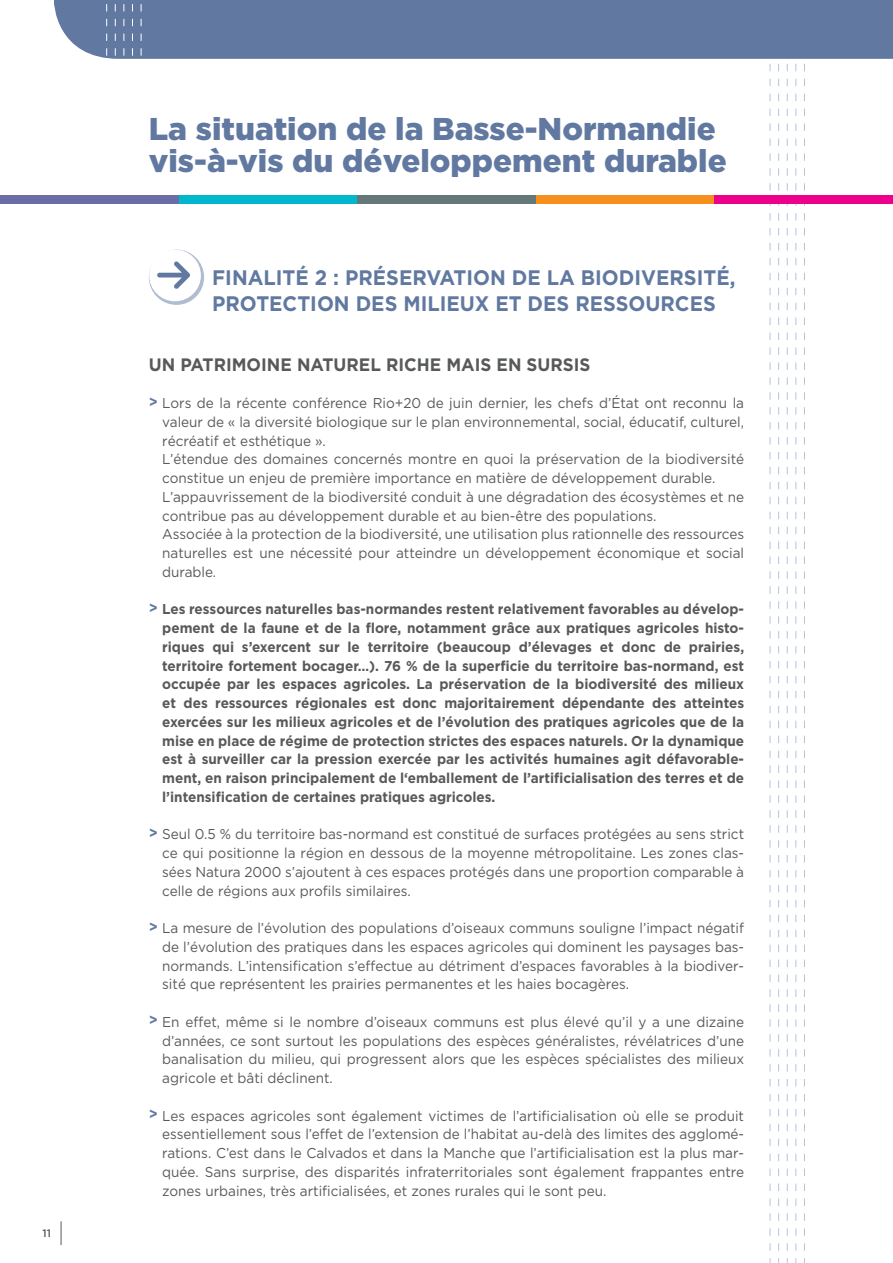
<style>
.page{position:relative;width:893px;height:1263px;background:#fff}
.page>*{position:absolute;margin:0;border:0;box-sizing:border-box;transform-origin:0 0}
.t1{font:900 31.5px/31.5px "Gotham";color:#6179a1}
.t2{font:700 21px "Gotham";color:#6179a1;scale:.95 1}
.t3{font:700 18px "Gotham";color:#58595b;scale:.95 1}
.t4{font:14.25px/18.8px "Gotham";color:#58595b;text-align:justify;scale:.95 1}
.t5{font:700 14.25px/18.8px "Gotham";color:#58595b;text-align:justify;scale:.95 1}
.t6{font:500 10.8px "Gotham";color:#58595b}
.s1{font-weight:700;font-size:15px;color:#6179a1}
.s2{font-weight:700;font-size:15px;color:#fff}
.s3{font-size:15px;color:#6179a1}
</style>
<div class="page">
<svg style="left:61px;top:1221px;width:1px;height:24px"></svg>
<svg style="left:804px;top:64px;width:1px;height:1199px"></svg>
<svg style="left:795px;top:64px;width:1px;height:1199px"></svg>
<svg style="left:787px;top:64px;width:1px;height:1199px"></svg>
<svg style="left:778px;top:64px;width:1px;height:1199px"></svg>
<svg style="left:770px;top:64px;width:1px;height:1199px"></svg>
<div style="left:179px;top:196px;width:178px;height:8px;background:#00b7ce"></div>
<div style="left:357px;top:196px;width:179px;height:8px;background:#657878"></div>
<div style="left:536px;top:196px;width:178px;height:8px;background:#f78f1e"></div>
<div style="left:0;top:196px;width:179px;height:8px;background:#6b6ea6"></div>
<div style="left:714px;top:196px;width:179px;height:8px;background:#ec008c"></div>
<div style="left:54px;top:0;width:839px;height:59px;background:#6179a1"></div>
<svg style="left:141px;top:0;width:1px;height:59px"></svg>
<svg style="left:132px;top:0;width:1px;height:59px"></svg>
<svg style="left:124px;top:0;width:1px;height:59px"></svg>
<svg style="left:115px;top:0;width:1px;height:59px"></svg>
<svg style="left:106px;top:0;width:1px;height:59px"></svg>
<svg style="left:149px;top:250px;width:55px;height:55px"></svg>
<div style="left:149px;top:250px;width:52px;height:51px;background:#fff;border-radius:50%"></div>
<svg style="left:157px;top:261px;width:33px;height:28px"></svg>
<p class="t6" style="left:43px;top:1226px;width:10px">11</p>
<h1 class="t1" style="left:149px;top:113px;width:579px">La situation de la Basse-Normandie vis-à-vis du développement durable</h1>
<h2 class="t2" style="left:212px;top:266px;width:27px">Finali</h2>
<h2 class="t2" style="left:283px;top:266px;width:124px">té 2 : Préser</h2>
<h2 class="t2" style="left:426px;top:266px;width:56px">vation</h2>
<h2 class="t2" style="left:512px;top:266px;width:86px">delabiodi</h2>
<h2 class="t2" style="left:641px;top:266px;width:29px">versi</h2>
<h2 class="t2" style="left:703px;top:266px;width:35px">té,</h2>
<h2 class="t2" style="left:212px;top:291px;width:117px">protection</h2>
<h2 class="t2" style="left:356px;top:291px;width:15px">des</h2>
<h2 class="t2" style="left:403px;top:291px;width:13px">milie</h2>
<h2 class="t2" style="left:460px;top:291px;width:87px">ux et des</h2>
<h2 class="t2" style="left:575px;top:291px;width:16px">resso</h2>
<h2 class="t2" style="left:645px;top:291px;width:60px">urces</h2>
<p class="t3" style="left:149px;top:354px;width:81px">Un patrimoine</p>
<p class="t3" style="left:297px;top:354px;width:65px">naturel</p>
<p class="t3" style="left:386px;top:354px;width:76px">riche mais</p>
<p class="t3" style="left:496px;top:354px;width:68px">en sursis</p>
<p class="t4" style="left:149px;top:394px;width:628px"><span class="s1">&gt;</span> Lors de la récente conférence Rio+20 de juin dernier, les chefs d’État ont reconnu la</p>
<p class="t4" style="left:162px;top:412px;width:614px">valeur de « la diversité biologique sur le plan environnemental, social, éducatif, culturel,</p>
<p class="t4" style="left:162px;top:431px;width:174px">récréatif et esthétique ».</p>
<p class="t4" style="left:149px;top:450px;width:628px"><span class="s2">&gt;</span> L’étendue des domaines concernés montre en quoi la préservation de la biodiversité</p>
<p class="t4" style="left:162px;top:469px;width:584px">constitue un enjeu de première importance en matière de développement durable.</p>
<p class="t4" style="left:149px;top:487px;width:628px"><span class="s2">&gt;</span> L’appauvrissement de la biodiversité conduit à une dégradation des écosystèmes et ne</p>
<p class="t4" style="left:162px;top:506px;width:522px">contribue pas au développement durable et au bien-être des populations.</p>
<p class="t4" style="left:149px;top:525px;width:628px"><span class="s2">&gt;</span> Associée à la protection de la biodiversité, une utilisation plus rationnelle des ressources</p>
<p class="t4" style="left:162px;top:544px;width:614px">naturelles est une nécessité pour atteindre un développement économique et social</p>
<p class="t4" style="left:162px;top:562px;width:58px">durable.</p>
<p class="t5" style="left:162px;top:600px;width:614px;text-indent:-13px"><span class="s3">&gt;</span> Les ressources naturelles bas-normandes restent relativement favorables au dévelop&shy;pement de la faune et de la flore, notamment grâce aux pratiques agricoles histo&shy;riques qui s’exercent sur le territoire (beaucoup d’élevages et donc de prairies, territoire fortement bocager…). 76 % de la superficie du territoire bas-normand, est occupée par les espaces agricoles. La préservation de la biodiversité des milieux et des ressources régionales est donc majoritairement dépendante des atteintes exercées sur les milieux agricoles et de l’évolution des pratiques agricoles que de la mise en place de régime de protection strictes des espaces naturels. Or la dynamique est à surveiller car la pression exercée par les activités humaines agit défavorable&shy;ment, en raison principalement de l‘emballement de l’artificialisation des terres et de l’intensification de certaines pratiques agricoles.</p>
<p class="t4" style="left:162px;top:825px;width:614px;text-indent:-13px"><span class="s1">&gt;</span> Seul 0.5 % du territoire bas-normand est constitué de surfaces protégées au sens strict ce qui positionne la région en dessous de la moyenne métropolitaine. Les zones clas&shy;sées Natura 2000 s’ajoutent à ces espaces protégés dans une proportion comparable à celle de régions aux profils similaires.</p>
<p class="t4" style="left:162px;top:919px;width:614px;text-indent:-13px"><span class="s1">&gt;</span> La mesure de l’évolution des populations d’oiseaux communs souligne l’impact négatif de l’évolution des pratiques dans les espaces agricoles qui dominent les paysages bas&shy;normands. L’intensification s’effectue au détriment d’espaces favorables à la biodiver&shy;sité que représentent les prairies permanentes et les haies bocagères.</p>
<p class="t4" style="left:162px;top:1012px;width:614px;text-indent:-13px"><span class="s1">&gt;</span> En effet, même si le nombre d’oiseaux communs est plus élevé qu’il y a une dizaine d’années, ce sont surtout les populations des espèces généralistes, révélatrices d’une banalisation du milieu, qui progressent alors que les espèces spécialistes des milieux agricole et bâti déclinent.</p>
<p class="t4" style="left:162px;top:1106px;width:614px;text-indent:-13px"><span class="s1">&gt;</span> Les espaces agricoles sont également victimes de l’artificialisation où elle se produit essentiellement sous l’effet de l’extension de l’habitat au-delà des limites des agglomé&shy;rations. C’est dans le Calvados et dans la Manche que l’artificialisation est la plus mar&shy;quée. Sans surprise, des disparités infraterritoriales sont également frappantes entre zones urbaines, très artificialisées, et zones rurales qui le sont peu.</p>
</div>
